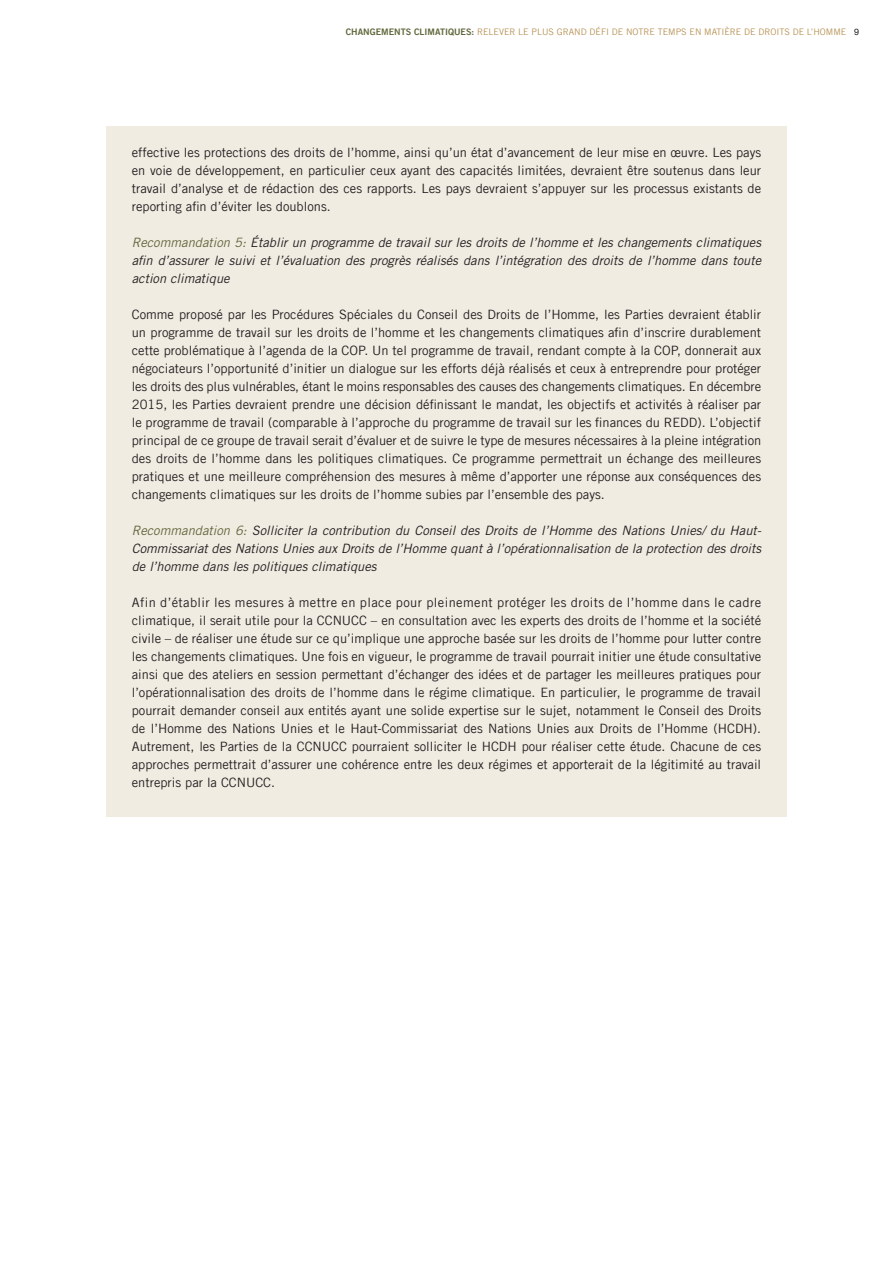
<style>
.page{position:relative;width:893px;height:1263px;background:#fff}
.page>*{position:absolute;margin:0;border:0;box-sizing:border-box;transform-origin:0 0}
.t1{font:12.9px/18px "Amnesty Trade Gothic";color:#231f20;text-align:justify}
.t2{font:italic 12.9px/18px "Amnesty Trade Gothic";color:#231f20;text-align:justify}
.t3{font:12.9px "Amnesty Trade Gothic";letter-spacing:.03em;color:#231f20}
.t4{font:9px "Amnesty Trade Gothic";color:#b89356}
.s1{font-family:"Amnesty Trade Gothic Bd 2";color:#61673b}
.s2{font-family:"Helvetica Neue";color:#231f20}
.s3{color:#61673b}
</style>
<div class="page">
<div style="left:106px;top:126px;width:681px;height:691px;background:#f1ece2"></div>
<p class="t4" style="left:346px;top:27px;width:515px"><span class="s1">CHANGEMENTS CLIMATIQUES:</span> RELEVER LE PLUS GRAND DÉFI DE NOTRE TEMPS EN MATIÈRE DE DROITS DE L’HOMME <span class="s2">9</span></p>
<p class="t1" style="left:132px;top:143px;width:631px">effective les protections des droits de l’homme, ainsi qu’un état d’avancement de leur mise en œuvre. Les pays en voie de développement, en particulier ceux ayant des capacités limitées, devraient être soutenus dans leur travail d’analyse et de rédaction des ces rapports. Les pays devraient s’appuyer sur les processus existants de reporting afin d’éviter les doublons.</p>
<p class="t2" style="left:132px;top:233px;width:631px"><span class="s3">Recommandation 5:</span> Établir un programme de travail sur les droits de l’homme et les changements climatiques afin d’assurer le suivi et l’évaluation des progrès réalisés dans l’intégration des droits de l’homme dans toute action climatique</p>
<p class="t1" style="left:132px;top:305px;width:631px">Comme proposé par les Procédures Spéciales du Conseil des Droits de l’Homme, les Parties devraient établir un programme de travail sur les droits de l’homme et les changements climatiques afin d’inscrire durablement cette problématique à l’agenda de la COP. Un tel programme de travail, rendant compte à la COP, donnerait aux</p>
<p class="t1" style="left:132px;top:359px;width:631px">négociateurs l’opportunité d’initier un dialogue sur les efforts déjà réalisés et ceux à entreprendre pour protéger les droits des plus vulnérables, étant le moins responsables des causes des changements climatiques. En décembre 2015, les Parties devraient prendre une décision définissant le mandat, les objectifs et activités à réaliser par le programme de travail (comparable à l’approche du programme de travail sur les finances du REDD). L’objectif principal de ce groupe de travail serait d’évaluer et de suivre le type de mesures nécessaires à la pleine intégration des droits de l’homme dans les politiques climatiques. Ce programme permettrait un échange des meilleures pratiques et une meilleure compréhension des mesures à même d’apporter une réponse aux conséquences des changements climatiques sur les droits de l’homme subies par l’ensemble des pays.</p>
<p class="t2" style="left:132px;top:521px;width:631px"><span class="s3">Recommandation 6:</span> Solliciter la contribution du Conseil des Droits de l’Homme des Nations Unies/ du Haut-Commissariat des Nations Unies aux Droits de l’Homme quant à l’opérationnalisation de la protection des droits de l’homme dans les politiques climatiques</p>
<p class="t3" style="left:132px;top:595px;width:631px">Afin d’établir les mesures à mettre en place pour pleinement protéger les droits de l’homme dans le cadre</p>
<p class="t1" style="left:132px;top:611px;width:631px">climatique, il serait utile pour la CCNUCC – en consultation avec les experts des droits de l’homme et la société civile – de réaliser une étude sur ce qu’implique une approche basée sur les droits de l’homme pour lutter contre les changements climatiques. Une fois en vigueur, le programme de travail pourrait initier une étude consultative ainsi que des ateliers en session permettant d’échanger des idées et de partager les meilleures pratiques pour l’opérationnalisation des droits de l’homme dans le régime climatique. En particulier, le programme de travail pourrait demander conseil aux entités ayant une solide expertise sur le sujet, notamment le Conseil des Droits de l’Homme des Nations Unies et le Haut-Commissariat des Nations Unies aux Droits de l’Homme (HCDH).<br>Autrement, les Parties de la CCNUCC pourraient solliciter le HCDH pour réaliser cette étude. Chacune de ces approches permettrait d’assurer une cohérence entre les deux régimes et apporterait de la légitimité au travail entrepris par la CCNUCC.</p>
</div>
